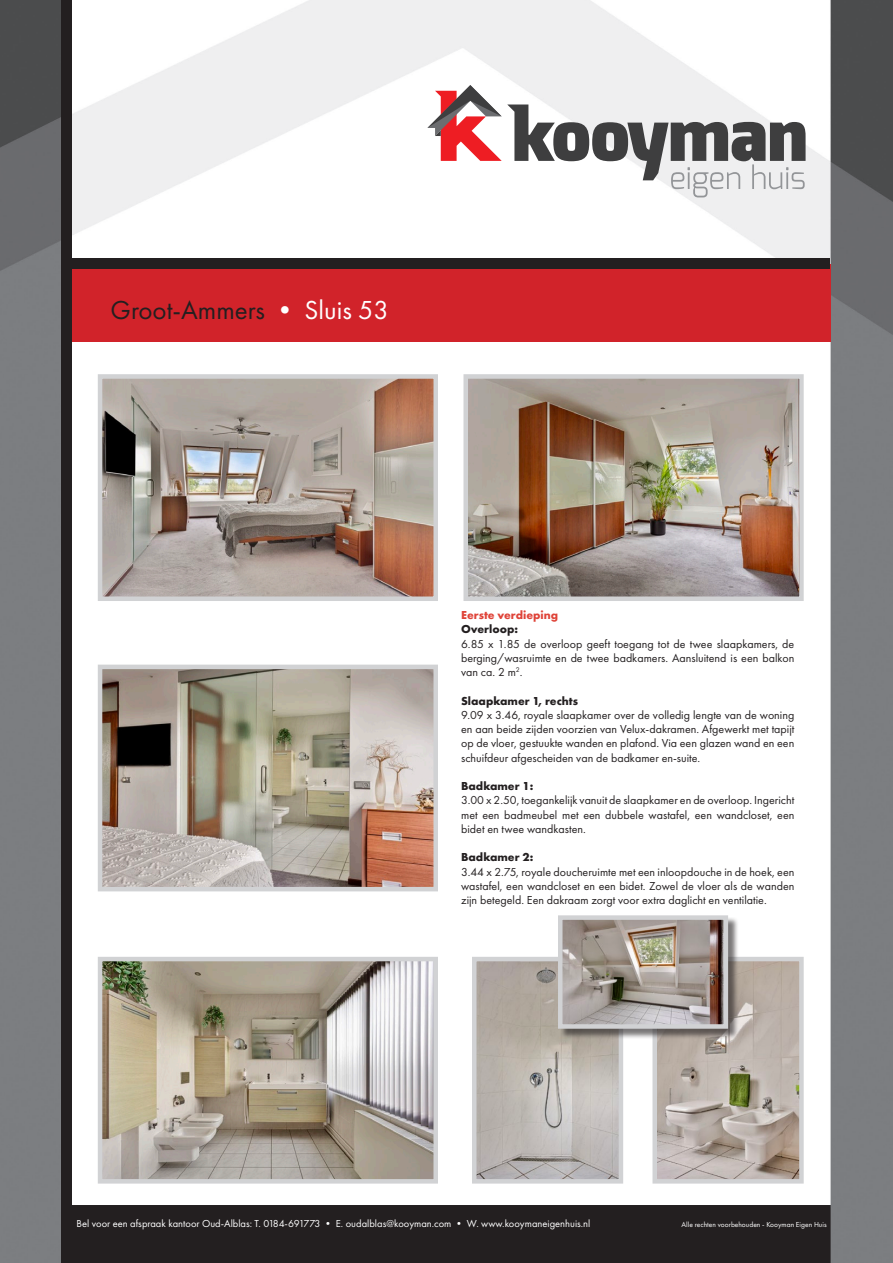
<style>
.page{position:relative;width:893px;height:1263px;background:#fff}
.page>*{position:absolute;margin:0;border:0;box-sizing:border-box;transform-origin:0 0}
.t1{font:27px "Futura PT";color:#231f20}
.t2{font:12px/14.2px "Futura PT";color:#231f20;text-align:justify}
.t3{font:700 12px "Futura PT";color:#231f20}
.t4{font:700 12px "Futura PT";color:#df4338}
.t5{font:10.5px "Futura PT";color:#fff}
.t6{font:7.5px "Futura PT";color:#fff}
.s1{color:#fff}
</style>
<div class="page">
<img style="left:0;top:0;width:893px;height:1262px">
<div style="left:70px;top:264px;width:761px;height:78px;background:#d1232a"></div>
<div style="left:70px;top:258px;width:760px;height:11px;background:#231f20"></div>
<div style="left:61px;top:0;width:11px;height:1262px;background:#231f20"></div>
<img style="left:103px;top:670px;width:330px;height:216px">
<div style="left:98px;top:665px;width:340px;height:226px;border:4px solid #d1d2d4"></div>
<img style="left:468px;top:379px;width:331px;height:217px">
<div style="left:463px;top:374px;width:341px;height:227px;border:4px solid #d1d2d4"></div>
<img style="left:103px;top:379px;width:330px;height:217px">
<div style="left:98px;top:374px;width:340px;height:227px;border:4px solid #d1d2d4"></div>
<svg style="left:427px;top:85px;width:378px;height:112px"></svg>
<img style="left:103px;top:962px;width:330px;height:216px">
<div style="left:98px;top:957px;width:340px;height:226px;border:4px solid #d1d2d4"></div>
<img style="left:477px;top:962px;width:141px;height:216px">
<div style="left:472px;top:957px;width:151px;height:226px;border:4px solid #d1d2d4"></div>
<img style="left:657px;top:962px;width:142px;height:216px">
<div style="left:652px;top:957px;width:152px;height:226px;border:4px solid #d1d2d4"></div>
<div style="left:559px;top:917px;width:180px;height:122px;background:#231f20;opacity:.6"></div>
<img style="left:563px;top:920px;width:160px;height:104px">
<div style="left:558px;top:915px;width:170px;height:114px;border:4px solid #d1d2d4"></div>
<h1 class="t1" style="left:111px;top:294px;width:280px">Groot-Ammers <span class="s1">• Sluis 53</span></h1>
<p class="t4" style="left:461px;top:607px;width:99px">Eerste verdieping</p>
<p class="t3" style="left:461px;top:621px;width:58px">Overloop:</p>
<p class="t2" style="left:461px;top:636px;width:335px">6.85 x 1.85 de overloop geeft toegang tot de twee slaapkamers, de berging/wasruimte en de twee badkamers. Aansluitend is een balkon van ca. 2 m<sup>2</sup>.</p>
<p class="t3" style="left:461px;top:693px;width:119px">Slaapkamer 1, rechts</p>
<p class="t2" style="left:461px;top:708px;width:335px">9.09 x 3.46, royale slaapkamer over de volledig lengte van de woning en aan beide zijden voorzien van Velux-dakramen. Afgewerkt met tapijt op de vloer, gestuukte wanden en plafond. Via een glazen wand en een schuifdeur afgescheiden van de badkamer en-suite.</p>
<p class="t3" style="left:461px;top:778px;width:74px">Badkamer 1:</p>
<p class="t2" style="left:461px;top:793px;width:335px">3.00 x 2.50, toegankelijk vanuit de slaapkamer en de overloop. Ingericht met een badmeubel met een dubbele wastafel, een wandcloset, een bidet en twee wandkasten.</p>
<p class="t3" style="left:461px;top:849px;width:74px">Badkamer 2:</p>
<p class="t2" style="left:461px;top:864px;width:335px">3.44 x 2.75, royale doucheruimte met een inloopdouche in de hoek, een wastafel, een wandcloset en een bidet. Zowel de vloer als de wanden zijn betegeld. Een dakraam zorgt voor extra daglicht en ventilatie.</p>
<p class="t5" style="left:77px;top:1217px;width:515px">Bel voor een afspraak kantoor Oud-Alblas: T. 0184-691773 • E. oudalblas@kooyman.com • W. www.kooymaneigenhuis.nl</p>
<p class="t6" style="left:682px;top:1219px;width:146px">Alle rechten voorbehouden - Kooyman Eigen Huis</p>
</div>
